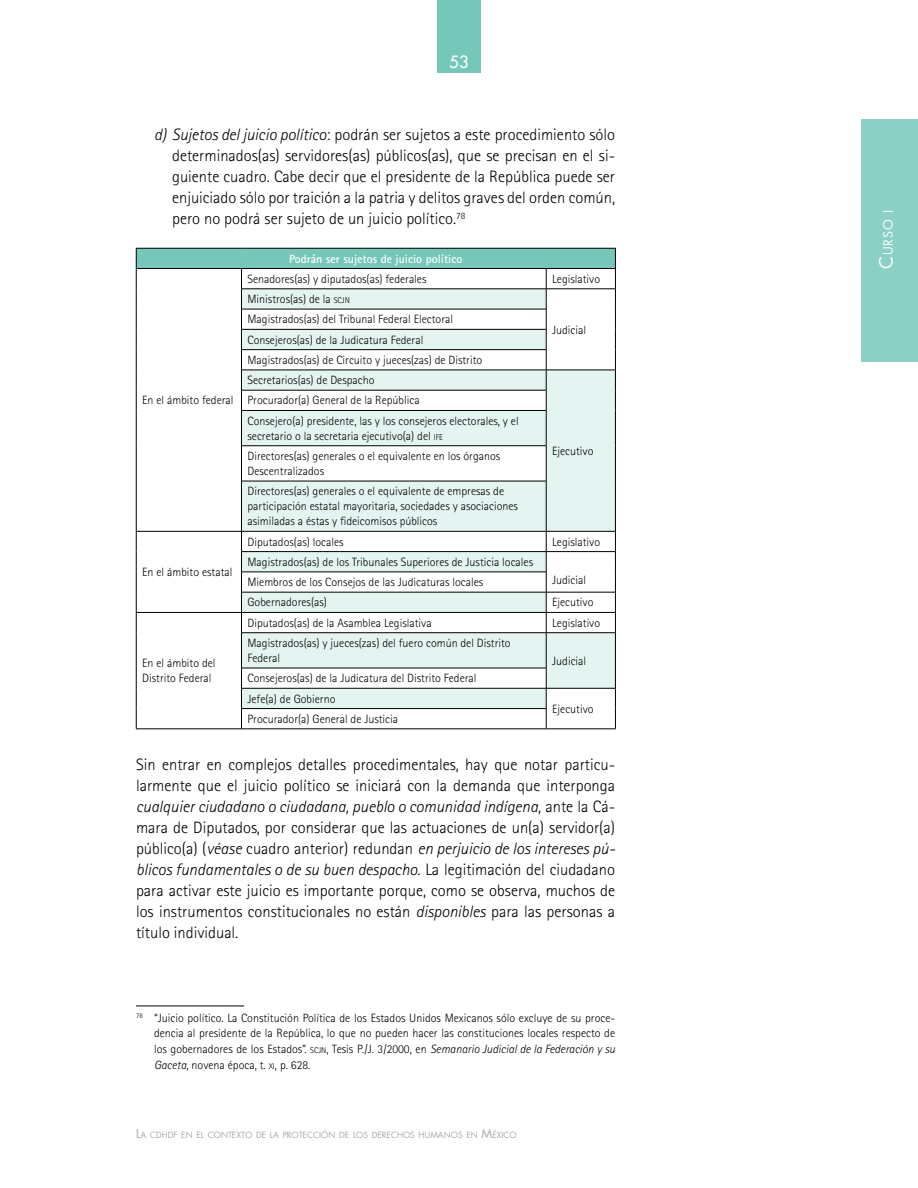
<style>
.page{position:relative;width:918px;height:1188px;background:#fff}
.page>*{position:absolute;margin:0;border:0;box-sizing:border-box;transform-origin:0 0}
.t1{font:300 16.5px/21px "Rotis Sans Serif Std";color:#000;text-align:justify}
.t2{font:500 16.5px "Futura Std";color:#fff}
.t3{font:12.6px "Futura Std";color:#fff}
.t4{font:300 12px/20.2px "Rotis Sans Serif Std";color:#000}
.t5{font:700 12px "Rotis Sans Serif Std";color:#fff}
.t6{font:8.4px "Futura Std";color:#a7a9ac}
.s1{font-style:italic}
.s2{font-size:8.4px}
.s3{font-size:12px}
.s4{font-size:18px}
</style>
<div class="page">
<div style="left:861px;top:119px;width:57px;height:243px;background:#8ad0c4"></div>
<div style="left:437px;top:0;width:44px;height:72px;background:#75c7b9"></div>
<div style="left:136px;top:248px;width:479px;height:21px;background:#75c7b9"></div>
<svg style="left:242px;top:290px;width:373px;height:419px;fill:#e3f4f1"></svg>
<hr style="left:136px;top:248px;width:106px;height:1px;background:#000">
<hr style="left:242px;top:248px;width:304px;height:1px;background:#000">
<hr style="left:546px;top:248px;width:70px;height:1px;background:#000">
<hr style="left:136px;top:268px;width:106px;height:1px;background:#000">
<svg style="left:136px;top:248px;width:1px;height:162px"></svg>
<hr style="left:136px;top:410px;width:1px;height:36px;background:#000">
<hr style="left:136px;top:446px;width:1px;height:35px;background:#000">
<hr style="left:136px;top:481px;width:1px;height:50px;background:#000">
<hr style="left:242px;top:268px;width:304px;height:1px;background:#000">
<hr style="left:546px;top:268px;width:70px;height:1px;background:#000">
<hr style="left:241px;top:289px;width:305px;height:1px;background:#000">
<hr style="left:546px;top:289px;width:70px;height:1px;background:#000">
<hr style="left:241px;top:309px;width:305px;height:1px;background:#000">
<hr style="left:241px;top:329px;width:305px;height:1px;background:#000">
<hr style="left:241px;top:349px;width:305px;height:1px;background:#000">
<hr style="left:241px;top:370px;width:305px;height:1px;background:#000">
<hr style="left:546px;top:370px;width:70px;height:1px;background:#000">
<svg style="left:615px;top:248px;width:1px;height:162px"></svg>
<hr style="left:615px;top:410px;width:1px;height:36px;background:#000">
<hr style="left:615px;top:446px;width:1px;height:35px;background:#000">
<hr style="left:615px;top:481px;width:1px;height:50px;background:#000">
<hr style="left:241px;top:390px;width:305px;height:1px;background:#000">
<svg style="left:241px;top:269px;width:1px;height:141px"></svg>
<svg style="left:546px;top:269px;width:1px;height:141px"></svg>
<hr style="left:241px;top:410px;width:305px;height:1px;background:#000">
<hr style="left:241px;top:411px;width:1px;height:35px;background:#000">
<hr style="left:546px;top:411px;width:1px;height:35px;background:#000">
<hr style="left:241px;top:446px;width:305px;height:1px;background:#000">
<hr style="left:241px;top:446px;width:1px;height:35px;background:#000">
<hr style="left:546px;top:446px;width:1px;height:35px;background:#000">
<hr style="left:241px;top:481px;width:305px;height:1px;background:#000">
<hr style="left:241px;top:481px;width:1px;height:50px;background:#000">
<hr style="left:546px;top:481px;width:1px;height:50px;background:#000">
<hr style="left:136px;top:531px;width:106px;height:1px;background:#000">
<hr style="left:242px;top:531px;width:304px;height:1px;background:#000">
<hr style="left:546px;top:531px;width:70px;height:1px;background:#000">
<hr style="left:241px;top:551px;width:305px;height:1px;background:#000">
<hr style="left:546px;top:551px;width:70px;height:1px;background:#000">
<hr style="left:241px;top:572px;width:305px;height:1px;background:#000">
<hr style="left:241px;top:592px;width:305px;height:1px;background:#000">
<hr style="left:546px;top:592px;width:70px;height:1px;background:#000">
<hr style="left:136px;top:612px;width:106px;height:1px;background:#000">
<svg style="left:136px;top:532px;width:1px;height:101px"></svg>
<hr style="left:136px;top:633px;width:1px;height:35px;background:#000">
<svg style="left:136px;top:668px;width:1px;height:61px"></svg>
<hr style="left:136px;top:729px;width:106px;height:1px;background:#000">
<hr style="left:242px;top:612px;width:304px;height:1px;background:#000">
<svg style="left:241px;top:532px;width:1px;height:100px"></svg>
<hr style="left:546px;top:612px;width:70px;height:1px;background:#000">
<svg style="left:546px;top:532px;width:1px;height:100px"></svg>
<svg style="left:615px;top:532px;width:1px;height:100px"></svg>
<hr style="left:241px;top:632px;width:305px;height:1px;background:#000">
<hr style="left:241px;top:633px;width:1px;height:35px;background:#000">
<hr style="left:546px;top:632px;width:70px;height:1px;background:#000">
<hr style="left:546px;top:633px;width:1px;height:35px;background:#000">
<hr style="left:615px;top:633px;width:1px;height:35px;background:#000">
<hr style="left:241px;top:668px;width:305px;height:1px;background:#000">
<hr style="left:241px;top:688px;width:305px;height:1px;background:#000">
<hr style="left:546px;top:688px;width:70px;height:1px;background:#000">
<svg style="left:615px;top:668px;width:1px;height:61px"></svg>
<hr style="left:546px;top:729px;width:70px;height:1px;background:#000">
<hr style="left:241px;top:708px;width:305px;height:1px;background:#000">
<svg style="left:241px;top:668px;width:1px;height:61px"></svg>
<svg style="left:546px;top:668px;width:1px;height:61px"></svg>
<hr style="left:242px;top:729px;width:304px;height:1px;background:#000">
<hr style="left:136px;top:1006px;width:108px;height:1px;background:#000">
<h1 class="t2" style="left:449px;top:52px;width:21px">53</h1>
<p class="t1" style="left:172px;top:124px;width:445px;text-indent:-18px"><span class="s1">d) Sujetos del juicio político</span>: podrán ser sujetos a este procedimiento sólo determinados(as) servidores(as) públicos(as), que se precisan en el si&shy;guiente cuadro. Cabe decir que el presidente de la República puede ser enjuiciado sólo por traición a la patria y delitos graves del orden común, pero no podrá ser sujeto de un juicio político.<sup>78</sup></p>
<p class="t5" style="left:289px;top:251px;width:175px">Podrán ser sujetos de juicio político</p>
<p class="t4" style="left:142px;top:390px;width:93px">En el ámbito federal</p>
<p class="t4" style="left:142px;top:562px;width:92px">En el ámbito estatal</p>
<p class="t4" style="left:248px;top:269px;width:181px">Senadores(as) y diputados(as) federales</p>
<p class="t4" style="left:552px;top:269px;width:49px">Legislativo</p>
<p class="t4" style="left:248px;top:289px;width:104px">Ministros(as) de la <span class="s2">SCJN</span></p>
<p class="t4" style="left:552px;top:319px;width:35px">Judicial</p>
<p class="t4" style="left:248px;top:309px;width:236px">Magistrados(as) del Tribunal Federal Electoral Consejeros(as) de la Judicatura Federal Magistrados(as) de Circuito y jueces(zas) de Distrito Secretarios(as) de Despacho</p>
<p class="t4" style="left:248px;top:390px;width:273px">Procurador(a) General de la República<br>Consejero(a) presidente, las y los consejeros electorales, y el</p>
<p class="t4" style="left:248px;top:426px;width:254px">secretario o la secretaria ejecutivo(a) del <span class="s2">IFE<br></span>Directores(as) generales o el equivalente en los órganos</p>
<p class="t4" style="left:248px;top:461px;width:258px">Descentralizados<br>Directores(as) generales o el equivalente de empresas de</p>
<p class="t4" style="left:248px;top:499px;width:272px;line-height:15px">participación estatal mayoritaria, sociedades y asociaciones asimiladas a éstas y fideicomisos públicos</p>
<p class="t4" style="left:552px;top:441px;width:43px">Ejecutivo</p>
<p class="t4" style="left:248px;top:531px;width:98px">Diputados(as) locales</p>
<p class="t4" style="left:552px;top:531px;width:49px">Legislativo</p>
<p class="t4" style="left:248px;top:552px;width:287px">Magistrados(as) de los Tribunales Superiores de Justicia locales<br>Miembros de los Consejos de las Judicaturas locales</p>
<p class="t4" style="left:552px;top:569px;width:35px">Judicial</p>
<p class="t4" style="left:248px;top:592px;width:81px">Gobernadores(as)</p>
<p class="t4" style="left:552px;top:592px;width:43px">Ejecutivo</p>
<p class="t4" style="left:248px;top:613px;width:186px">Diputados(as) de la Asamblea Legislativa</p>
<p class="t4" style="left:552px;top:613px;width:49px">Legislativo</p>
<p class="t4" style="left:248px;top:635px;width:265px;line-height:15px">Magistrados(as) y jueces(zas) del fuero común del Distrito<br>Federal</p>
<p class="t4" style="left:552px;top:650px;width:35px">Judicial</p>
<p class="t4" style="left:142px;top:656px;width:75px;line-height:15px">En el ámbito del<br>Distrito Federal</p>
<p class="t4" style="left:248px;top:668px;width:231px">Consejeros(as) de la Judicatura del Distrito Federal<br>Jefe(a) de Gobierno</p>
<p class="t4" style="left:552px;top:699px;width:43px">Ejecutivo</p>
<p class="t4" style="left:248px;top:709px;width:152px">Procurador(a) General de Justicia</p>
<p class="t1" style="left:136px;top:754px;width:481px">Sin entrar en complejos detalles procedimentales, hay que notar particu&shy;larmente que el juicio político se iniciará con la demanda que interponga <span class="s1">cualquier ciudadano o ciudadana, pueblo o comunidad indígena</span>, ante la Cá&shy;mara de Diputados, por considerar que las actuaciones de un(a) servidor(a) público(a) (<span class="s1">véase</span> cuadro anterior) redundan <span class="s1">en perjuicio de los intereses pú&shy;blicos fundamentales o de su buen despacho</span>. La legitimación del ciudadano para activar este juicio es importante porque, como se observa, muchos de los instrumentos constitucionales no están <span class="s1">disponibles</span> para las personas a título individual.</p>
<p class="t4" style="left:154px;top:1010px;width:463px;line-height:15.8px;text-align:justify;text-indent:-18px"><sup>78</sup> “Juicio político. La Constitución Política de los Estados Unidos Mexicanos sólo excluye de su proce&shy;dencia al presidente de la República, lo que no pueden hacer las constituciones locales respecto de los gobernadores de los Estados”. <span class="s2">SCJN</span>, Tesis P./J. 3/2000, en <span class="s1">Semanario Judicial de la Federación y su Gaceta</span>, novena época, t. <span class="s2">XI</span>, p. 628.</p>
<p class="t6" style="left:136px;top:1129px;width:382px"><span class="s3">L</span>A CDHDF EN EL CONTEXTO DE LA PROTECCIÓN DE LOS DERECHOS HUMANOS EN <span class="s3">M</span>ÉXICO</p>
<p class="t3" style="left:880px;top:269px;width:61px;rotate:-90deg"><span class="s4">C</span>URSO I</p>
</div>
